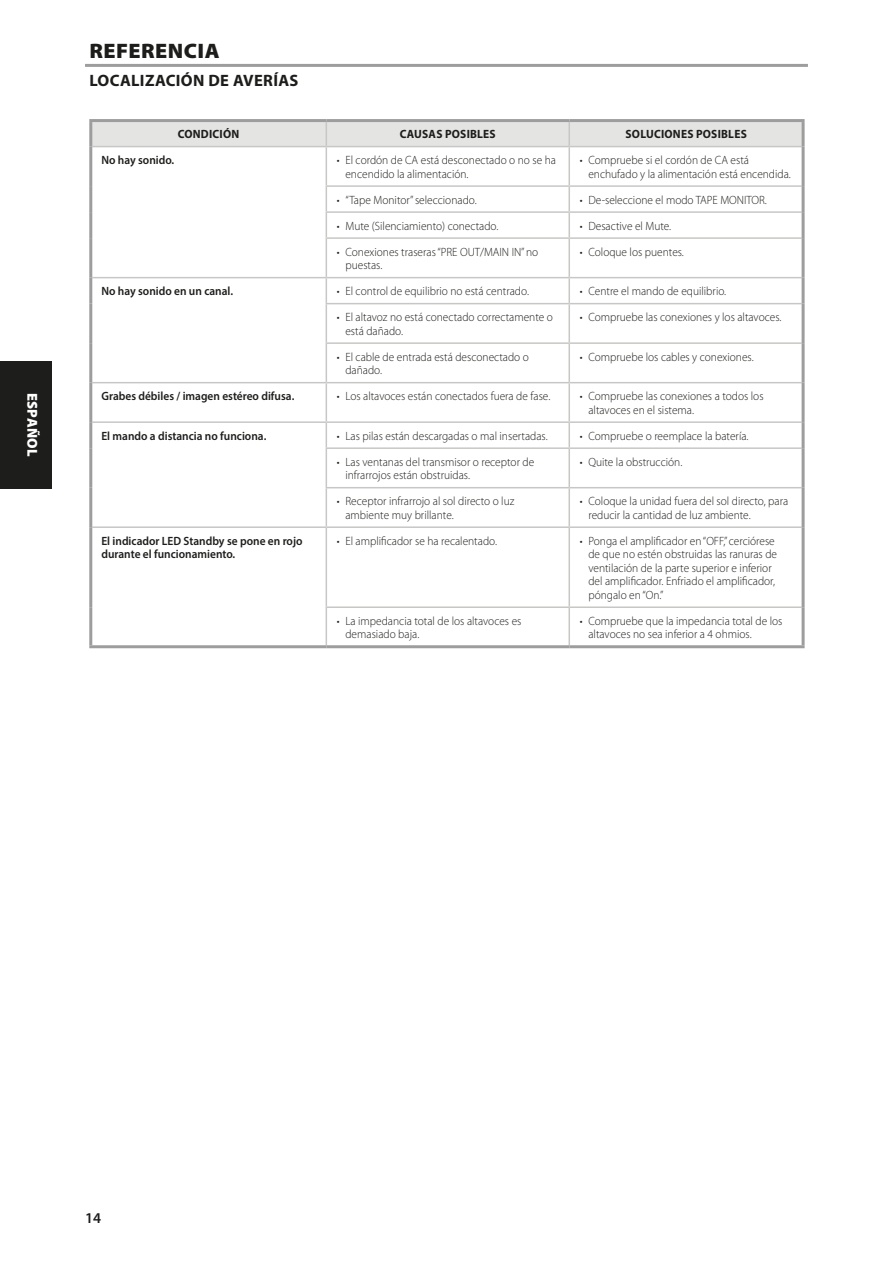
<style>
.page{position:relative;width:893px;height:1263px;background:#fff}
.page>*{position:absolute;margin:0;border:0;box-sizing:border-box;transform-origin:0 0}
.Body_copy_-_header{font:900 21px "Myriad Pro";letter-spacing:.02em;color:#1d1d1b;scale:1.05 1}
.Body_copy_-_header-2{font:700 16.5px "Myriad Pro";letter-spacing:.02em;color:#1d1d1b}
.t1{font:600 15px "Myriad Pro";color:#1d1d1b}
.t2{font:900 14.4px "Myriad Pro";letter-spacing:.02em;color:#fff}
.t3{font:300 12px/13.5px "Myriad Pro";color:#1d1d1b;scale:.95 1}
.Troubleshooting_-_sy{font:600 12px/13.5px "Myriad Pro";color:#1d1d1b;scale:.95 1}
.Troubleshooting_-_he{font:700 12px "Myriad Pro";letter-spacing:.02em;color:#1d1d1b;scale:.95 1}
</style>
<div class="page">
<svg style="left:92px;top:147px;width:710px;height:498px"></svg>
<hr style="left:92px;top:277px;width:234px;height:1px;background:#c7c7c6">
<hr style="left:92px;top:382px;width:234px;height:1px;background:#c7c7c6">
<hr style="left:92px;top:526px;width:234px;height:2px;background:#c7c7c6">
<hr style="left:326px;top:185px;width:243px;height:2px;background:#c7c7c6">
<hr style="left:569px;top:185px;width:233px;height:2px;background:#c7c7c6">
<hr style="left:326px;top:211px;width:243px;height:2px;background:#c7c7c6">
<hr style="left:569px;top:211px;width:233px;height:2px;background:#c7c7c6">
<hr style="left:326px;top:237px;width:243px;height:2px;background:#c7c7c6">
<hr style="left:569px;top:237px;width:233px;height:2px;background:#c7c7c6">
<hr style="left:326px;top:277px;width:243px;height:1px;background:#c7c7c6">
<hr style="left:569px;top:277px;width:233px;height:1px;background:#c7c7c6">
<hr style="left:326px;top:303px;width:243px;height:1px;background:#c7c7c6">
<hr style="left:569px;top:303px;width:233px;height:1px;background:#c7c7c6">
<hr style="left:326px;top:342px;width:243px;height:2px;background:#c7c7c6">
<hr style="left:569px;top:342px;width:233px;height:2px;background:#c7c7c6">
<hr style="left:326px;top:382px;width:243px;height:1px;background:#c7c7c6">
<hr style="left:569px;top:382px;width:233px;height:1px;background:#c7c7c6">
<hr style="left:92px;top:421px;width:234px;height:2px;background:#c7c7c6">
<hr style="left:326px;top:421px;width:243px;height:2px;background:#c7c7c6">
<hr style="left:569px;top:421px;width:233px;height:2px;background:#c7c7c6">
<hr style="left:326px;top:447px;width:243px;height:2px;background:#c7c7c6">
<hr style="left:569px;top:447px;width:233px;height:2px;background:#c7c7c6">
<hr style="left:326px;top:487px;width:243px;height:1px;background:#c7c7c6">
<hr style="left:569px;top:487px;width:233px;height:1px;background:#c7c7c6">
<hr style="left:326px;top:526px;width:243px;height:2px;background:#c7c7c6">
<hr style="left:569px;top:526px;width:233px;height:2px;background:#c7c7c6">
<hr style="left:326px;top:606px;width:243px;height:2px;background:#c7c7c6">
<hr style="left:569px;top:606px;width:233px;height:2px;background:#c7c7c6">
<svg style="left:326px;top:187px;width:1px;height:50px"></svg>
<hr style="left:326px;top:239px;width:1px;height:38px;background:#c7c7c6">
<hr style="left:326px;top:304px;width:1px;height:38px;background:#c7c7c6">
<hr style="left:326px;top:344px;width:1px;height:38px;background:#c7c7c6">
<hr style="left:326px;top:449px;width:1px;height:38px;background:#c7c7c6">
<hr style="left:326px;top:488px;width:1px;height:38px;background:#c7c7c6">
<hr style="left:326px;top:608px;width:1px;height:37px;background:#c7c7c6">
<div style="left:92px;top:122px;width:710px;height:25px;background:#e4e4e3"></div>
<hr style="left:568px;top:122px;width:2px;height:24px;background:#c7c7c6">
<hr style="left:326px;top:147px;width:1px;height:38px;background:#c7c7c6">
<hr style="left:568px;top:147px;width:2px;height:38px;background:#c7c7c6">
<hr style="left:568px;top:187px;width:2px;height:24px;background:#c7c7c6">
<hr style="left:568px;top:213px;width:2px;height:24px;background:#c7c7c6">
<hr style="left:568px;top:239px;width:2px;height:38px;background:#c7c7c6">
<svg style="left:326px;top:278px;width:1px;height:25px"></svg>
<hr style="left:568px;top:278px;width:2px;height:25px;background:#c7c7c6">
<hr style="left:568px;top:304px;width:2px;height:38px;background:#c7c7c6">
<hr style="left:568px;top:344px;width:2px;height:38px;background:#c7c7c6">
<hr style="left:326px;top:383px;width:1px;height:38px;background:#c7c7c6">
<hr style="left:568px;top:383px;width:2px;height:38px;background:#c7c7c6">
<svg style="left:326px;top:423px;width:1px;height:24px"></svg>
<hr style="left:568px;top:423px;width:2px;height:24px;background:#c7c7c6">
<hr style="left:568px;top:449px;width:2px;height:38px;background:#c7c7c6">
<hr style="left:568px;top:488px;width:2px;height:38px;background:#c7c7c6">
<hr style="left:326px;top:528px;width:1px;height:78px;background:#c7c7c6">
<hr style="left:568px;top:528px;width:2px;height:78px;background:#c7c7c6">
<hr style="left:568px;top:608px;width:2px;height:37px;background:#c7c7c6">
<hr style="left:89px;top:119px;width:237px;height:3px;background:#9d9d9d">
<hr style="left:326px;top:119px;width:243px;height:3px;background:#9d9d9d">
<hr style="left:569px;top:119px;width:236px;height:3px;background:#9d9d9d">
<hr style="left:89px;top:645px;width:237px;height:3px;background:#9d9d9d">
<hr style="left:326px;top:645px;width:243px;height:3px;background:#9d9d9d">
<hr style="left:569px;top:645px;width:236px;height:3px;background:#9d9d9d">
<hr style="left:89px;top:122px;width:3px;height:25px;background:#9d9d9d">
<hr style="left:89px;top:147px;width:3px;height:39px;background:#9d9d9d">
<hr style="left:89px;top:186px;width:3px;height:26px;background:#9d9d9d">
<hr style="left:89px;top:212px;width:3px;height:26px;background:#9d9d9d">
<hr style="left:89px;top:238px;width:3px;height:40px;background:#9d9d9d">
<hr style="left:89px;top:278px;width:3px;height:26px;background:#9d9d9d">
<hr style="left:89px;top:304px;width:3px;height:39px;background:#9d9d9d">
<hr style="left:89px;top:343px;width:3px;height:40px;background:#9d9d9d">
<hr style="left:89px;top:383px;width:3px;height:39px;background:#9d9d9d">
<hr style="left:89px;top:422px;width:3px;height:26px;background:#9d9d9d">
<hr style="left:89px;top:448px;width:3px;height:40px;background:#9d9d9d">
<hr style="left:89px;top:488px;width:3px;height:39px;background:#9d9d9d">
<hr style="left:89px;top:527px;width:3px;height:80px;background:#9d9d9d">
<hr style="left:89px;top:607px;width:3px;height:38px;background:#9d9d9d">
<hr style="left:802px;top:122px;width:3px;height:25px;background:#9d9d9d">
<hr style="left:802px;top:147px;width:3px;height:39px;background:#9d9d9d">
<hr style="left:802px;top:186px;width:3px;height:26px;background:#9d9d9d">
<hr style="left:802px;top:212px;width:3px;height:26px;background:#9d9d9d">
<hr style="left:802px;top:238px;width:3px;height:40px;background:#9d9d9d">
<hr style="left:802px;top:278px;width:3px;height:26px;background:#9d9d9d">
<hr style="left:802px;top:304px;width:3px;height:39px;background:#9d9d9d">
<hr style="left:802px;top:343px;width:3px;height:40px;background:#9d9d9d">
<hr style="left:802px;top:383px;width:3px;height:39px;background:#9d9d9d">
<hr style="left:802px;top:422px;width:3px;height:26px;background:#9d9d9d">
<hr style="left:802px;top:448px;width:3px;height:40px;background:#9d9d9d">
<hr style="left:802px;top:488px;width:3px;height:39px;background:#9d9d9d">
<hr style="left:802px;top:527px;width:3px;height:80px;background:#9d9d9d">
<hr style="left:802px;top:607px;width:3px;height:38px;background:#9d9d9d">
<hr style="left:85px;top:64px;width:723px;height:3px;background:#9d9d9d">
<div style="left:0;top:361px;width:51px;height:127px;background:#1d1d1b"></div>
<p class="t2" style="left:42px;top:393px;width:65px;rotate:90deg">ESPAÑOL</p>
<p class="Body_copy_-_header" style="left:90px;top:37px;width:125px">REFERENCIA</p>
<p class="Body_copy_-_header-2" style="left:89px;top:70px;width:210px">LOCALIZACIÓN DE AVERÍAS</p>
<p class="Troubleshooting_-_he" style="left:178px;top:126px;width:66px">CONDICIÓN</p>
<p class="Troubleshooting_-_he" style="left:400px;top:126px;width:103px">CAUSAS POSIBLES</p>
<p class="Troubleshooting_-_he" style="left:626px;top:126px;width:129px">SOLUCIONES POSIBLES</p>
<p class="Troubleshooting_-_sy" style="left:101px;top:153px;width:78px">No hay sonido.</p>
<p class="t3" style="left:345px;top:153px;width:223px;text-indent:-9px">• El cordón de CA está desconectado o no se ha encendido la alimentación.</p>
<p class="t3" style="left:588px;top:153px;width:215px;text-indent:-9px">• Compruebe si el cordón de CA está enchufado y la alimentación está encendida.</p>
<p class="t3" style="left:337px;top:193px;width:149px">• “Tape Monitor” seleccionado.</p>
<p class="t3" style="left:580px;top:193px;width:198px">• De-seleccione el modo TAPE MONITOR.</p>
<p class="t3" style="left:337px;top:219px;width:171px">• Mute (Silenciamiento) conectado.</p>
<p class="t3" style="left:580px;top:219px;width:98px">• Desactive el Mute.</p>
<p class="t3" style="left:345px;top:245px;width:204px;text-indent:-9px">• Conexiones traseras “PRE OUT/MAIN IN” no puestas.</p>
<p class="t3" style="left:580px;top:245px;width:111px">• Coloque los puentes.</p>
<p class="Troubleshooting_-_sy" style="left:101px;top:284px;width:140px">No hay sonido en un canal.</p>
<p class="t3" style="left:337px;top:284px;width:204px">• El control de equilibrio no está centrado.</p>
<p class="t3" style="left:580px;top:284px;width:156px">• Centre el mando de equilibrio.</p>
<p class="t3" style="left:345px;top:310px;width:220px;text-indent:-9px">• El altavoz no está conectado correctamente o está dañado.</p>
<p class="t3" style="left:580px;top:310px;width:214px">• Compruebe las conexiones y los altavoces.</p>
<p class="t3" style="left:345px;top:350px;width:195px;text-indent:-9px">• El cable de entrada está desconectado o dañado.</p>
<p class="t3" style="left:580px;top:350px;width:184px">• Compruebe los cables y conexiones.</p>
<p class="Troubleshooting_-_sy" style="left:101px;top:389px;width:205px">Grabes débiles / imagen estéreo difusa.</p>
<p class="t3" style="left:337px;top:389px;width:226px">• Los altavoces están conectados fuera de fase.</p>
<p class="t3" style="left:588px;top:389px;width:186px;text-indent:-9px">• Compruebe las conexiones a todos los altavoces en el sistema.</p>
<p class="Troubleshooting_-_sy" style="left:101px;top:429px;width:175px">El mando a distancia no funciona.</p>
<p class="t3" style="left:337px;top:429px;width:223px">• Las pilas están descargadas o mal insertadas.</p>
<p class="t3" style="left:580px;top:429px;width:179px">• Compruebe o reemplace la batería.</p>
<p class="t3" style="left:345px;top:455px;width:200px;text-indent:-9px">• Las ventanas del transmisor o receptor de infrarrojos están obstruidas.</p>
<p class="t3" style="left:580px;top:455px;width:109px">• Quite la obstrucción.</p>
<p class="t3" style="left:345px;top:494px;width:179px;text-indent:-9px">• Receptor infrarrojo al sol directo o luz ambiente muy brillante.</p>
<p class="t3" style="left:588px;top:494px;width:212px;text-indent:-9px">• Coloque la unidad fuera del sol directo, para reducir la cantidad de luz ambiente.</p>
<p class="Troubleshooting_-_sy" style="left:101px;top:534px;width:213px">El indicador LED Standby se pone en rojo durante el funcionamiento.</p>
<p class="t3" style="left:337px;top:534px;width:170px">• El amplificador se ha recalentado.</p>
<p class="t3" style="left:588px;top:534px;width:200px;text-indent:-9px">• Ponga el amplificador en “OFF,” cerciórese de que no estén obstruidas las ranuras de ventilación de la parte superior e inferior del amplificador. Enfriado el amplificador, póngalo en “On.”</p>
<p class="t3" style="left:345px;top:614px;width:187px;text-indent:-9px">• La impedancia total de los altavoces es demasiado baja.</p>
<p class="t3" style="left:588px;top:614px;width:206px;text-indent:-9px">• Compruebe que la impedancia total de los altavoces no sea inferior a 4 ohmios.</p>
<p class="t1" style="left:85px;top:1208px;width:18px">14</p>
</div>
